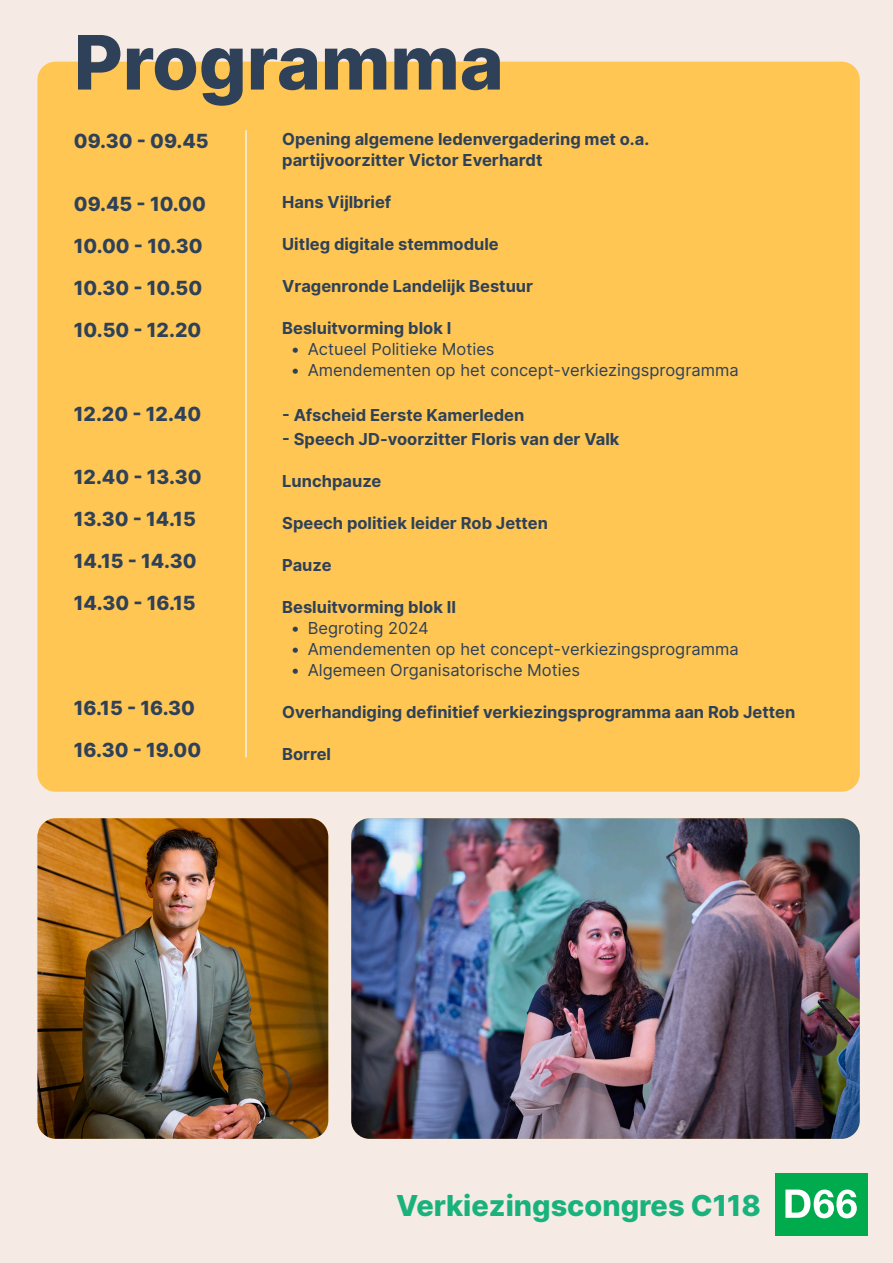
<style>
.page{position:relative;width:893px;height:1263px;background:#f5eae4}
.page>*{position:absolute;margin:0;border:0;box-sizing:border-box;transform-origin:0 0}
.D66_quote_tussen___Aleo{font:800 75px "Inter";color:#2e4158}
.D66_quote_tussen___Aleo-2{font:800 28.95px "Inter";color:#19b27d}
.t1{font:800 19.5px "Inter";color:#2e4158}
.t2{font:700 16.5px "Inter";color:#2e4158}
.t3{font:16.5px "Inter";color:#2e4158}
</style>
<div class="page">
<div style="left:37px;top:62px;width:823px;height:730px;background:#ffc654;border-radius:18px"></div>
<img style="left:37px;top:818px;width:291px;height:321px">
<img style="left:351px;top:818px;width:509px;height:321px">
<div style="left:775px;top:1173px;width:92px;height:63px;background:#00ab4d"></div>
<svg style="left:785px;top:1189px;width:72px;height:29px"></svg>
<hr style="left:245px;top:130px;width:2px;height:627px;background:#f6f2e7">
<p class="D66_quote_tussen___Aleo" style="left:74px;top:8px;width:431px">Programma</p>
<p class="t1" style="left:74px;top:127px;width:136px">09.30 - 09.45</p>
<p class="t2" style="left:282px;top:127px;width:369px">Opening algemene ledenvergadering met o.a.</p>
<p class="t2" style="left:282px;top:148px;width:262px">partijvoorzitter Victor Everhardt</p>
<p class="t2" style="left:282px;top:190px;width:111px">Hans Vijlbrief</p>
<p class="t2" style="left:282px;top:232px;width:218px">Uitleg digitale stemmodule</p>
<p class="t2" style="left:282px;top:274px;width:253px">Vragenronde Landelijk Bestuur</p>
<p class="t2" style="left:282px;top:316px;width:171px">Besluitvorming blok I</p>
<p class="t3" style="left:291px;top:337px;width:205px">• Actueel Politieke Moties</p>
<p class="t3" style="left:291px;top:358px;width:449px">• Amendementen op het concept-verkiezingsprogramma</p>
<p class="t2" style="left:282px;top:403px;width:244px">- Afscheid Eerste Kamerleden</p>
<p class="t2" style="left:282px;top:427px;width:339px">- Speech JD-voorzitter Floris van der Valk</p>
<p class="t2" style="left:282px;top:469px;width:101px">Lunchpauze</p>
<p class="t2" style="left:282px;top:511px;width:267px">Speech politiek leider Rob Jetten</p>
<p class="t2" style="left:282px;top:553px;width:51px">Pauze</p>
<p class="t2" style="left:282px;top:595px;width:175px">Besluitvorming blok II</p>
<p class="t3" style="left:291px;top:616px;width:139px">• Begroting 2024</p>
<p class="t3" style="left:291px;top:637px;width:449px">• Amendementen op het concept-verkiezingsprogramma</p>
<p class="t3" style="left:291px;top:658px;width:291px">• Algemeen Organisatorische Moties</p>
<p class="t2" style="left:282px;top:700px;width:514px">Overhandiging definitief verkiezingsprogramma aan Rob Jetten</p>
<p class="t2" style="left:282px;top:742px;width:50px">Borrel</p>
<p class="t1" style="left:74px;top:190px;width:134px">09.45 - 10.00</p>
<p class="t1" style="left:74px;top:232px;width:130px">10.00 - 10.30</p>
<p class="t1" style="left:74px;top:274px;width:130px">10.30 - 10.50</p>
<p class="t1" style="left:74px;top:316px;width:129px">10.50 - 12.20</p>
<p class="t1" style="left:74px;top:400px;width:129px">12.20 - 12.40</p>
<p class="t1" style="left:74px;top:463px;width:129px">12.40 - 13.30</p>
<p class="t1" style="left:74px;top:505px;width:123px">13.30 - 14.15</p>
<p class="t1" style="left:74px;top:547px;width:124px">14.15 - 14.30</p>
<p class="t1" style="left:74px;top:589px;width:123px">14.30 - 16.15</p>
<p class="t1" style="left:74px;top:694px;width:123px">16.15 - 16.30</p>
<p class="t1" style="left:74px;top:736px;width:129px">16.30 - 19.00</p>
<p class="D66_quote_tussen___Aleo-2" style="left:396px;top:1184px;width:366px">Verkiezingscongres C118</p>
</div>
